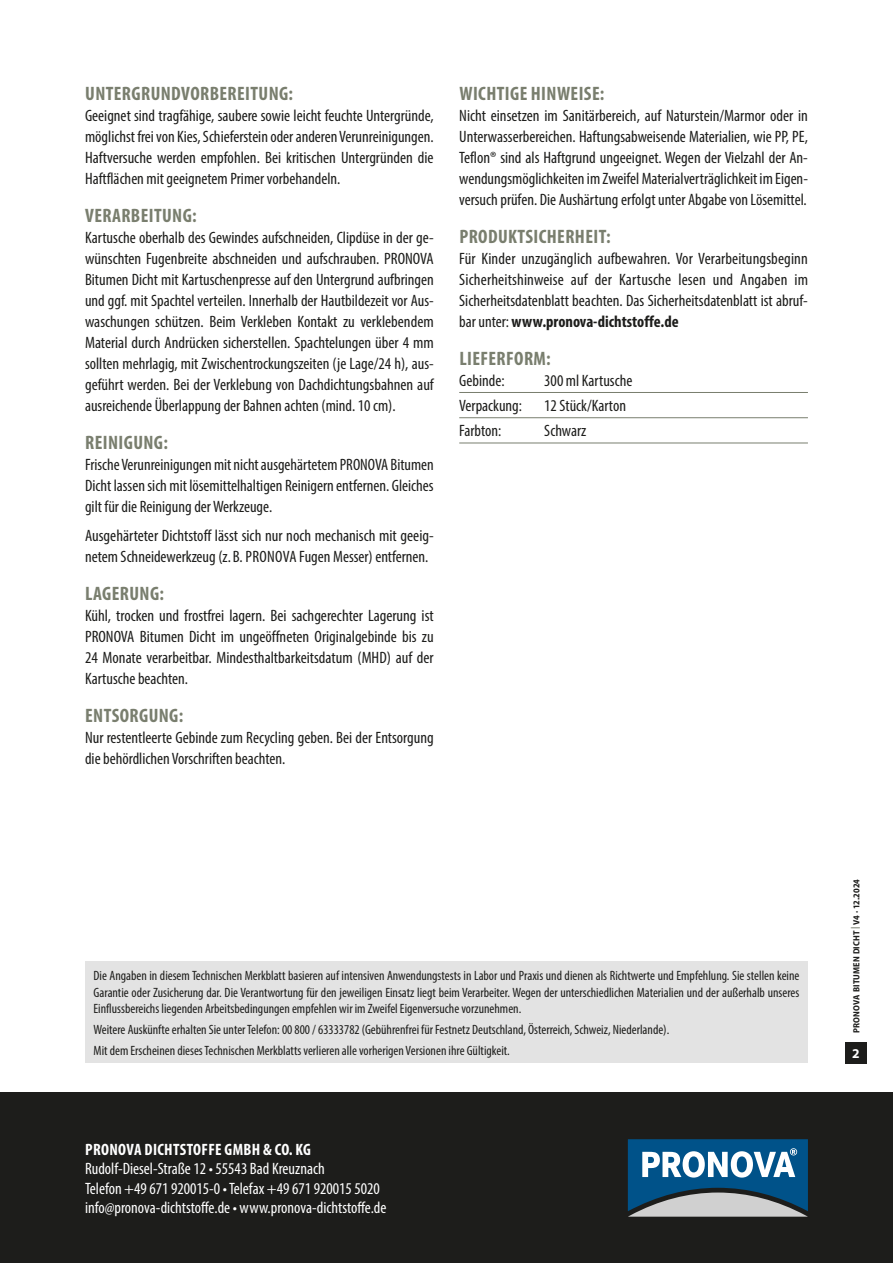
<style>
.page{position:relative;width:893px;height:1263px;background:#fff}
.page>*{position:absolute;margin:0;border:0;box-sizing:border-box;transform-origin:0 0}
.t1{font:700 condensed 19.5px "Myriad Pro";letter-spacing:.02em;color:#797e6e}
.t2{font:condensed 16.5px/21px "Myriad Pro";color:#1d1d1b;text-align:justify}
.t3{font:condensed 16.5px/19.5px "Myriad Pro";color:#fff}
.t4{font:700 condensed 16.5px "Myriad Pro";letter-spacing:.02em;color:#fff}
.t5{font:condensed 13.5px/16.5px "Myriad Pro";color:#1d1d1b;text-align:justify}
.t6{font:700 13.5px "Myriad Pro";color:#fff}
.t7{font:700 semi-condensed 9px "Myriad Pro";letter-spacing:.02em;color:#1d1d1b}
.s1{font-weight:700}
</style>
<div class="page">
<div style="left:0;top:1093px;width:893px;height:170px;background:#1d1d1b"></div>
<div style="left:845px;top:1042px;width:22px;height:21px;background:#1d1d1b"></div>
<div style="left:85px;top:961px;width:723px;height:102px;background:#e3e3e3"></div>
<svg style="left:628px;top:1139px;width:180px;height:78px"></svg>
<hr style="left:459px;top:392px;width:349px;height:1px;background:#797e6e">
<hr style="left:459px;top:417px;width:349px;height:1px;background:#797e6e">
<hr style="left:459px;top:443px;width:349px;height:1px;background:#797e6e">
<p class="t1" style="left:85px;top:81px;width:209px">UNTERGRUNDVORBEREITUNG:</p>
<p class="t2" style="left:85px;top:105px;width:350px">Geeignet sind tragfähige, saubere sowie leicht feuchte Untergründe, möglichst frei von Kies, Schieferstein oder anderen Verunreinigungen.<br>Haftversuche werden empfohlen. Bei kritischen Untergründen die Haftflächen mit geeignetem Primer vorbehandeln.</p>
<p class="t1" style="left:85px;top:203px;width:113px">VERARBEITUNG:</p>
<p class="t2" style="left:85px;top:227px;width:350px">Kartusche oberhalb des Gewindes aufschneiden, Clipdüse in der ge&shy;wünschten Fugenbreite abschneiden und aufschrauben. PRONOVA Bitumen Dicht mit Kartuschenpresse auf den Untergrund aufbringen und ggf. mit Spachtel verteilen. Innerhalb der Hautbildezeit vor Aus&shy;waschungen schützen. Beim Verkleben Kontakt zu verklebendem Material durch Andrücken sicherstellen. Spachtelungen über 4 mm sollten mehrlagig, mit Zwischentrockungszeiten (je Lage/24 h), aus&shy;geführt werden. Bei der Verklebung von Dachdichtungsbahnen auf ausreichende Überlappung der Bahnen achten (mind. 10 cm).</p>
<p class="t1" style="left:85px;top:430px;width:84px">REINIGUNG:</p>
<p class="t2" style="left:85px;top:454px;width:350px">Frische Verunreinigungen mit nicht ausgehärtetem PRONOVA Bitumen Dicht lassen sich mit lösemittelhaltigen Reinigern entfernen. Gleiches gilt für die Reinigung der Werkzeuge.</p>
<p class="t2" style="left:85px;top:525px;width:350px">Ausgehärteter Dichtstoff lässt sich nur noch mechanisch mit geeig&shy;netem Schneidewerkzeug (z. B. PRONOVA Fugen Messer) entfernen.</p>
<p class="t1" style="left:85px;top:582px;width:80px">LAGERUNG:</p>
<p class="t2" style="left:85px;top:605px;width:350px">Kühl, trocken und frostfrei lagern. Bei sachgerechter Lagerung ist PRONOVA Bitumen Dicht im ungeöffneten Originalgebinde bis zu 24 Monate verarbeitbar. Mindesthaltbarkeitsdatum (MHD) auf der Kartusche beachten.</p>
<p class="t1" style="left:85px;top:704px;width:100px">ENTSORGUNG:</p>
<p class="t2" style="left:85px;top:727px;width:350px">Nur restentleerte Gebinde zum Recycling geben. Bei der Entsorgung die behördlichen Vorschriften beachten.</p>
<p class="t1" style="left:459px;top:81px;width:146px">WICHTIGE HINWEISE:</p>
<p class="t2" style="left:459px;top:105px;width:350px">Nicht einsetzen im Sanitärbereich, auf Naturstein/Marmor oder in Unterwasserbereichen. Haftungsabweisende Materialien, wie PP, PE, Teflon® sind als Haftgrund ungeeignet. Wegen der Vielzahl der An&shy;wendungsmöglichkeiten im Zweifel Materialverträglichkeit im Eigen&shy;versuch prüfen. Die Aushärtung erfolgt unter Abgabe von Lösemittel.</p>
<p class="t1" style="left:459px;top:224px;width:153px">PRODUKTSICHERHEIT:</p>
<p class="t2" style="left:459px;top:248px;width:350px">Für Kinder unzugänglich aufbewahren. Vor Verarbeitungsbeginn Sicherheitshinweise auf der Kartusche lesen und Angaben im Sicherheitsdatenblatt beachten. Das Sicherheitsdatenblatt ist abruf&shy;bar unter: <span class="s1">www.pronova-dichtstoffe.de</span></p>
<p class="t1" style="left:459px;top:346px;width:93px">LIEFERFORM:</p>
<p class="t2" style="left:459px;top:370px;width:47px">Gebinde:</p>
<p class="t2" style="left:544px;top:370px;width:90px">300 ml Kartusche</p>
<p class="t2" style="left:459px;top:395px;width:64px">Verpackung:</p>
<p class="t2" style="left:544px;top:395px;width:83px">12 Stück/Karton</p>
<p class="t2" style="left:459px;top:420px;width:44px">Farbton:</p>
<p class="t2" style="left:544px;top:420px;width:44px">Schwarz</p>
<p class="t5" style="left:94px;top:967px;width:707px">Die Angaben in diesem Technischen Merkblatt basieren auf intensiven Anwendungstests in Labor und Praxis und dienen als Richtwerte und Empfehlung. Sie stellen keine Garantie oder Zusicherung dar. Die Verantwortung für den jeweiligen Einsatz liegt beim Verarbeiter. Wegen der unterschiedlichen Materialien und der außerhalb unseres Einflussbereichs liegenden Arbeitsbedingungen empfehlen wir im Zweifel Eigenversuche vorzunehmen.</p>
<p class="t5" style="left:94px;top:1019px;width:577px;line-height:20.7px">Weitere Auskünfte erhalten Sie unter Telefon: 00 800 / 63333782 (Gebührenfrei für Festnetz Deutschland, Österreich, Schweiz, Niederlande).<br>Mit dem Erscheinen dieses Technischen Merkblatts verlieren alle vorherigen Versionen ihre Gültigkeit.</p>
<p class="t4" style="left:85px;top:1139px;width:227px">PRONOVA DICHTSTOFFE GMBH &amp; CO. KG</p>
<p class="t3" style="left:85px;top:1159px;width:303px">Rudolf-Diesel-Straße 12 • 55543 Bad Kreuznach<br>Telefon +49 671 920015-0 • Telefax +49 671 920015 5020 info@pronova-dichtstoffe.de • www.pronova-dichtstoffe.de</p>
<p class="t7" style="left:851px;top:1033px;width:155px;rotate:-90deg">PRONOVA BITUMEN DICHT <sup>|</sup> V4 · 12.2024</p>
<p class="t6" style="left:852px;top:1044px;width:9px">2</p>
</div>
